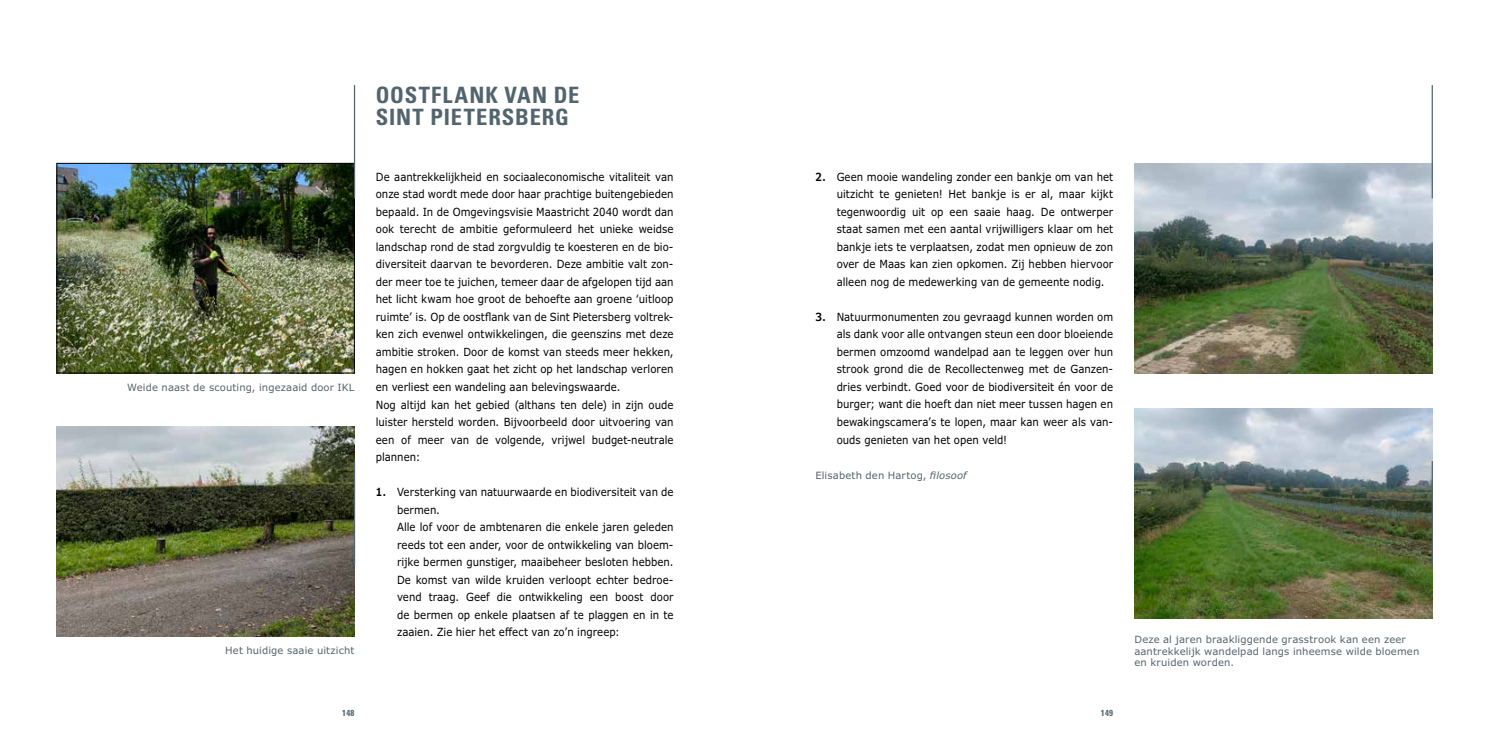
<style>
.page{position:relative;width:1489px;height:745px;background:#fff}
.page>*{position:absolute;margin:0;border:0;box-sizing:border-box;transform-origin:0 0}
.t1{font:700 condensed 22.5px/22.5px "Univers";letter-spacing:.045em;color:#52646d}
.t2{font:11.25px/17.5px "Verdana Pro";color:#000;scale:.9 1}
.t3{font:10px/11.2px "Verdana Pro";letter-spacing:.01em;color:#52646d}
.t4{font:700 condensed 8.75px "Univers";letter-spacing:.04em;color:#52646d}
.s1{font-weight:600}
.s2{font-style:italic}
</style>
<div class="page">
<img style="left:59px;top:165px;width:293px;height:206px">
<div style="left:57px;top:163px;width:297px;height:210px;border:1px solid #000"></div>
<img style="left:1134px;top:163px;width:297px;height:210px">
<img style="left:1134px;top:408px;width:297px;height:210px">
<img style="left:57px;top:426px;width:297px;height:209px">
<hr style="left:354px;top:460px;width:1px;height:105px;background:#52646d">
<hr style="left:354px;top:85px;width:1px;height:113px;background:#52646d">
<hr style="left:1431px;top:460px;width:1px;height:105px;background:#52646d">
<hr style="left:1431px;top:85px;width:1px;height:113px;background:#52646d">
<h1 class="t1" style="left:376px;top:83px;width:205px">OOSTFLANK VAN DE<br>SINT PIETERSBERG</h1>
<p class="t2" style="left:376px;top:168px;width:332px">De aantrekkelijkheid en sociaaleconomische vitaliteit van onze stad wordt mede door haar prachtige buitengebieden bepaald. In de Omgevingsvisie Maastricht 2040 wordt dan ook terecht de ambitie geformuleerd het unieke weidse landschap rond de stad zorgvuldig te koesteren en de bio&shy;diversiteit daarvan te bevorderen. Deze ambitie valt zon&shy;der meer toe te juichen, temeer daar de afgelopen tijd aan het licht kwam hoe groot de behoefte aan groene ‘uitloop ruimte’ is. Op de oostflank van de Sint Pietersberg voltrek&shy;ken zich evenwel ontwikkelingen, die geenszins met deze ambitie stroken. Door de komst van steeds meer hekken, hagen en hokken gaat het zicht op het landschap verloren en verliest een wandeling aan belevingswaarde.<br>Nog altijd kan het gebied (althans ten dele) in zijn oude luister hersteld worden. Bijvoorbeeld door uitvoering van een of meer van de volgende, vrijwel budget-neutrale plannen:</p>
<p class="t2" style="left:397px;top:483px;width:309px;text-indent:-21px"><span class="s1">1.</span> Versterking van natuurwaarde en biodiversiteit van de bermen.<br>Alle lof voor de ambtenaren die enkele jaren geleden reeds tot een ander, voor de ontwikkeling van bloem&shy;rijke bermen gunstiger, maaibeheer besloten hebben.<br>De komst van wilde kruiden verloopt echter bedroe&shy;vend traag. Geef die ontwikkeling een boost door de bermen op enkele plaatsen af te plaggen en in te zaaien. Zie hier het effect van zo’n ingreep:</p>
<p class="t2" style="left:836px;top:168px;width:309px;text-align:justify;text-indent:-21px"><span class="s1">2.</span> Geen mooie wandeling zonder een bankje om van het uitzicht te genieten! Het bankje is er al, maar kijkt tegenwoordig uit op een saaie haag. De ontwerper staat samen met een aantal vrijwilligers klaar om het bankje iets te verplaatsen, zodat men opnieuw de zon over de Maas kan zien opkomen. Zij hebben hiervoor alleen nog de medewerking van de gemeente nodig.</p>
<p class="t2" style="left:836px;top:308px;width:309px;text-align:justify;text-indent:-21px"><span class="s1">3.</span> Natuurmonumenten zou gevraagd kunnen worden om als dank voor alle ontvangen steun een door bloeiende bermen omzoomd wandelpad aan te leggen over hun strook grond die de Recollectenweg met de Ganzen&shy;dries verbindt. Goed voor de biodiversiteit én voor de burger; want die hoeft dan niet meer tussen hagen en bewakingscamera’s te lopen, maar kan weer als van&shy;ouds genieten van het open veld!</p>
<p class="t3" style="left:815px;top:469px;width:153px">Elisabeth den Hartog, <span class="s2">filosoof</span></p>
<p class="t3" style="left:127px;top:381px;width:229px">Weide naast de scouting, ingezaaid door IKL</p>
<p class="t3" style="left:225px;top:644px;width:131px">Het huidige saaie uitzicht</p>
<p class="t3" style="left:1134px;top:634px;width:286px">Deze al jaren braakliggende grasstrook kan een zeer aantrekkelijk wandelpad langs inheemse wilde bloemen en kruiden worden.</p>
<p class="t4" style="left:342px;top:707px;width:14px">148</p>
<p class="t4" style="left:1100px;top:707px;width:14px">149</p>
</div>
